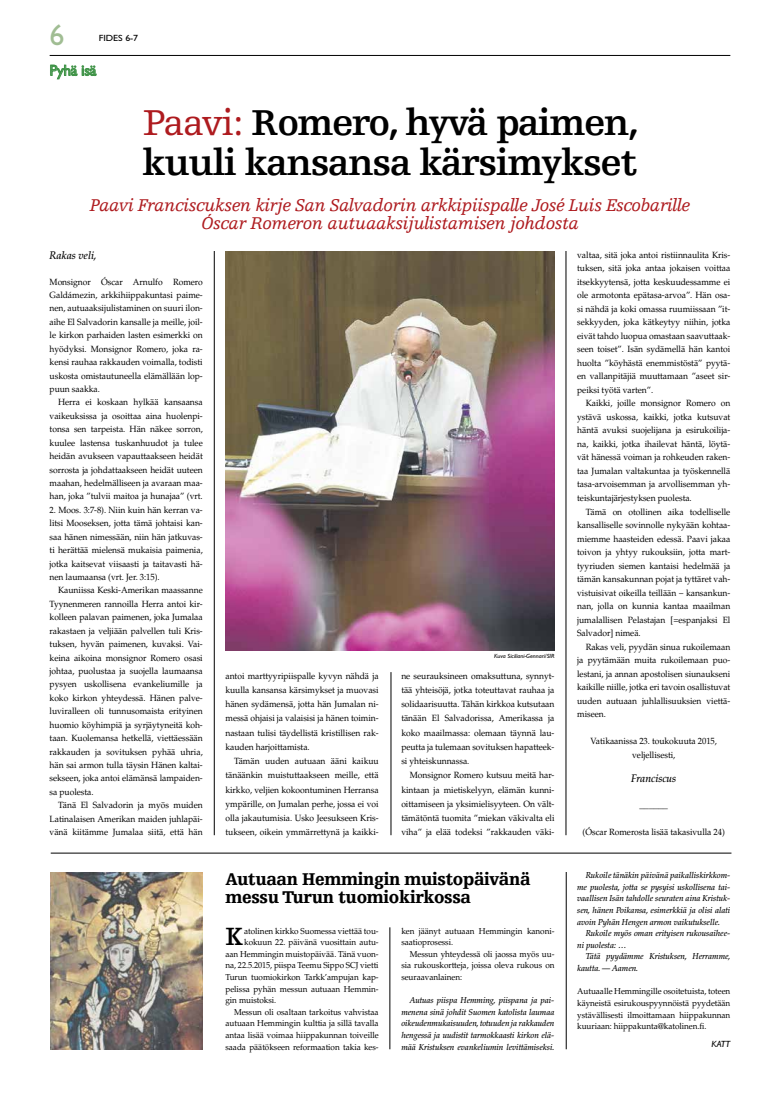
<style>
.page{position:relative;width:780px;height:1106px;background:#fff}
.page>*{position:absolute;margin:0;border:0;box-sizing:border-box;transform-origin:0 0}
.t1{font:700 38px/40px "Egyptienne FLT Std";letter-spacing:-.035em;color:#000}
.t2{font:30px "Gill Sans Std";color:#a0bd93}
.t3{font:700 26.4px "Egyptienne FLT Std";color:#000;scale:.95 1}
.t4{font:italic 18px/18px "Egyptienne FLT Std";letter-spacing:-.02em;color:#ae1b1f;text-align:center;scale:.95 1}
.t5{font:900 18px/18px "Egyptienne FLT Std";letter-spacing:-.02em;color:#000;scale:.95 1}
.t6{font:15px "Gill Sans Std";letter-spacing:-.01em;color:#3f9347}
.t7{font:italic 500 11px "Palatino LT Std";letter-spacing:-.005em;color:#000;scale:.95 1}
.t8{font:9px/13.4px "Palatino LT Std";letter-spacing:-.005em;color:#000;text-align:justify;scale:.95 1}
.t9{font:italic 9px "Gill Sans Std";color:#000;scale:1.05 1}
.t10{font:9px "Gill Sans Std";color:#000;scale:1.1 1}
.t11{font:8.6px/11.6px "Palatino LT Std";letter-spacing:-.005em;color:#000;text-align:justify;scale:.95 1}
.t12{font:italic 500 8.6px/11.6px "Palatino LT Std";letter-spacing:-.005em;color:#000;text-align:justify;scale:.95 1}
.t13{font:italic 6px "Gill Sans Std";color:#000;scale:1.05 1}
.s1{font-weight:400;color:#ae1b1f}
</style>
<div class="page">
<hr style="left:50px;top:55px;width:680px;height:1px;background:#000">
<svg style="left:50px;top:65px;width:46px;height:14px"></svg>
<hr style="left:214px;top:251px;width:1px;height:584px;background:#000">
<hr style="left:565px;top:251px;width:1px;height:584px;background:#000">
<hr style="left:391px;top:672px;width:1px;height:163px;background:#000">
<hr style="left:51px;top:852px;width:680px;height:1px;background:#000">
<img style="left:51px;top:872px;width:152px;height:177px">
<img style="left:225px;top:251px;width:329px;height:399px">
<hr style="left:389px;top:927px;width:1px;height:122px;background:#000">
<hr style="left:566px;top:872px;width:1px;height:177px;background:#000">
<h2 class="t2" style="left:50px;top:18px;width:16px">6</h2>
<p class="t10" style="left:99px;top:33px;width:37px">FIDES 6-7</p>
<h3 class="t6" style="left:50px;top:62px;width:48px">Pyhä isä</h3>
<h1 class="t1" style="left:142px;top:103px;width:498px"><span class="s1">Paavi:</span> Romero, hyvä paimen, kuuli kansansa kärsimykset</h1>
<h3 class="t4" style="left:90px;top:197px;width:633px">Paavi Franciscuksen kirje San Salvadorin arkkipiispalle José Luis Escobarille<br>Óscar Romeron autuaaksijulistamisen johdosta</h3>
<p class="t7" style="left:50px;top:249px;width:51px">Rakas veli,</p>
<p class="t8" style="left:50px;top:275px;width:163px">Monsignor Óscar Arnulfo Romero Galdámezin, arkkihiippakuntasi paime&shy;nen, autuaaksijulistaminen on suuri ilon&shy;aihe El Salvadorin kansalle ja meille, joil&shy;le kirkon parhaiden lasten esimerkki on hyödyksi. Monsignor Romero, joka ra&shy;kensi rauhaa rakkauden voimalla, todisti uskosta omistautuneella elämällään lop&shy;puun saakka.</p>
<p class="t8" style="left:50px;top:396px;width:163px;text-indent:9px">Herra ei koskaan hylkää kansaansa vaikeuksissa ja osoittaa aina huolenpi&shy;tonsa sen tarpeista. Hän näkee sorron, kuulee lastensa tuskanhuudot ja tulee heidän avukseen vapauttaakseen heidät sorrosta ja johdattaakseen heidät uuteen maahan, hedelmälliseen ja avaraan maa&shy;han, joka ”tulvii maitoa ja hunajaa” (vrt.</p>
<p class="t8" style="left:50px;top:503px;width:163px">2. Moos. 3:7-8). Niin kuin hän kerran va&shy;litsi Mooseksen, jotta tämä johtaisi kan&shy;saa hänen nimessään, niin hän jatkuvas&shy;ti herättää mielensä mukaisia paimenia, jotka kaitsevat viisaasti ja taitavasti hä&shy;nen laumaansa (vrt. Jer. 3:15).</p>
<p class="t8" style="left:50px;top:584px;width:163px;text-indent:9px">Kauniissa Keski-Amerikan maassanne Tyynenmeren rannoilla Herra antoi kir&shy;kolleen palavan paimenen, joka Jumalaa rakastaen ja veljiään palvellen tuli Kris&shy;tuksen, hyvän paimenen, kuvaksi. Vai&shy;keina aikoina monsignor Romero osasi johtaa, puolustaa ja suojella laumaansa pysyen uskollisena evankeliumille ja koko kirkon yhteydessä. Hänen palve&shy;luviralleen oli tunnusomaista erityinen huomio köyhimpiä ja syrjäytyneitä koh&shy;taan. Kuolemansa hetkellä, viettäessään rakkauden ja sovituksen pyhää uhria, hän sai armon tulla täysin Hänen kaltai&shy;sekseen, joka antoi elämänsä lampaiden&shy;sa puolesta.</p>
<p class="t8" style="left:50px;top:798px;width:163px;text-indent:9px">Tänä El Salvadorin ja myös muiden Latinalaisen Amerikan maiden juhlapäi&shy;vänä kiitämme Jumalaa siitä, että hän</p>
<p class="t8" style="left:225px;top:668px;width:163px;line-height:14.2px">antoi marttyyripiispalle kyvyn nähdä ja kuulla kansansa kärsimykset ja muovasi hänen sydämensä, jotta hän Jumalan ni&shy;messä ohjaisi ja valaisisi ja hänen toimin&shy;nastaan tulisi täydellistä kristillisen rak&shy;kauden harjoittamista.</p>
<p class="t8" style="left:225px;top:754px;width:163px;line-height:14.2px;text-indent:9px">Tämän uuden autuaan ääni kaikuu tänäänkin muistuttaakseen meille, että kirkko, veljien kokoontuminen Herransa ympärille, on Jumalan perhe, jossa ei voi olla jakautumisia. Usko Jeesukseen Kris&shy;tukseen, oikein ymmärrettynä ja kaikki-</p>
<p class="t13" style="left:494px;top:652px;width:59px">Kuva Siciliani-Gennari/SIR</p>
<p class="t8" style="left:401px;top:668px;width:163px;line-height:14.2px">ne seurauksineen omaksuttuna, synnyt&shy;tää yhteisöjä, jotka toteuttavat rauhaa ja solidaarisuutta. Tähän kirkkoa kutsutaan tänään El Salvadorissa, Amerikassa ja koko maailmassa: olemaan täynnä lau&shy;peutta ja tulemaan sovituksen hapatteek&shy;si yhteiskunnassa.</p>
<p class="t8" style="left:401px;top:768px;width:163px;line-height:14.2px;text-indent:9px">Monsignor Romero kutsuu meitä har&shy;kintaan ja mietiskelyyn, elämän kunni&shy;oittamiseen ja yksimielisyyteen. On vält&shy;tämätöntä tuomita ”miekan väkivalta eli viha” ja elää todeksi ”rakkauden väki-</p>
<p class="t8" style="left:577px;top:248px;width:163px">valtaa, sitä joka antoi ristiinnaulita Kris&shy;tuksen, sitä joka antaa jokaisen voittaa itsekkyytensä, jotta keskuudessamme ei ole armotonta epätasa-arvoa”. Hän osa&shy;si nähdä ja koki omassa ruumiissaan ”it&shy;sekkyyden, joka kätkeytyy niihin, jotka eivät tahdo luopua omastaan saavuttaak&shy;seen toiset”. Isän sydämellä hän kantoi huolta ”köyhästä enemmistöstä” pyytä&shy;en vallanpitäjiä muuttamaan ”aseet sir&shy;peiksi työtä varten”.</p>
<p class="t8" style="left:577px;top:396px;width:163px;text-indent:9px">Kaikki, joille monsignor Romero on ystävä uskossa, kaikki, jotka kutsuvat häntä avuksi suojelijana ja esirukoilija&shy;na, kaikki, jotka ihailevat häntä, löytä&shy;vät hänessä voiman ja rohkeuden raken&shy;taa Jumalan valtakuntaa ja työskennellä tasa-arvoisemman ja arvollisemman yh&shy;teiskuntajärjestyksen puolesta.</p>
<p class="t8" style="left:577px;top:505px;width:163px;text-indent:9px">Tämä on otollinen aika todelliselle kansalliselle sovinnolle nykyään kohtaa&shy;miemme haasteiden edessä. Paavi jakaa toivon ja yhtyy rukouksiin, jotta mart&shy;tyyriuden siemen kantaisi hedelmää ja tämän kansakunnan pojat ja tyttäret vah&shy;vistuisivat oikeilla teillään – kansankun&shy;nan, jolla on kunnia kantaa maailman jumalallisen Pelastajan [=espanjaksi El Salvador] nimeä.</p>
<p class="t8" style="left:577px;top:640px;width:163px;text-indent:9px">Rakas veli, pyydän sinua rukoilemaan ja pyytämään muita rukoilemaan puo&shy;lestani, ja annan apostolisen siunaukseni kaikille niille, jotka eri tavoin osallistuvat uuden autuaan juhlallisuuksien viettä&shy;miseen.</p>
<p class="t8" style="left:590px;top:734px;width:135px;text-align:center">Vatikaanissa 23. toukokuuta 2015, veljellisesti,</p>
<p class="t7" style="left:631px;top:772px;width:49px">Franciscus</p>
<p class="t9" style="left:639px;top:800px;width:28px">______</p>
<p class="t8" style="left:582px;top:825px;width:151px">(Óscar Romerosta lisää takasivulla 24)</p>
<h3 class="t5" style="left:225px;top:870px;width:322px">Autuaan Hemmingin muistopäivänä messu Turun tuomiokirkossa</h3>
<p class="t12" style="left:577px;top:869px;width:163px;text-indent:9px">Rukoile tänäkin päivänä paikalliskirkkom&shy;me puolesta, jotta se pysyisi uskollisena tai&shy;vaallisen Isän tahdolle seuraten aina Kristuk&shy;sen, hänen Poikansa, esimerkkiä ja olisi alati avoin Pyhän Hengen armon vaikutukselle.</p>
<p class="t12" style="left:577px;top:927px;width:163px;text-indent:9px">Rukoile myös oman erityisen rukousaihee&shy;ni puolesta: …</p>
<p class="t12" style="left:577px;top:950px;width:163px;text-indent:9px">Tätä pyydämme Kristuksen, Herramme, kautta. — Aamen.</p>
<p class="t11" style="left:577px;top:985px;width:163px">Autuaalle Hemmingille osoitetuista, toteen käyneistä esirukouspyynnöistä pyydetään ystävällisesti ilmoittamaan hiippakunnan kuuriaan: hiippakunta@katolinen.fi.</p>
<p class="t9" style="left:711px;top:1038px;width:20px">KATT</p>
<p class="t11" style="left:401px;top:925px;width:163px">ken jäänyt autuaan Hemmingin kanoni&shy;saatioprosessi.</p>
<p class="t11" style="left:401px;top:948px;width:163px;text-indent:9px">Messun yhteydessä oli jaossa myös uu&shy;sia rukouskortteja, joissa oleva rukous on seuraavanlainen:</p>
<p class="t12" style="left:401px;top:994px;width:163px;text-indent:9px">Autuas piispa Hemming, piispana ja pai&shy;menena sinä johdit Suomen katolista laumaa oikeudenmukaisuuden, totuuden ja rakkauden hengessä ja uudistit tarmokkaasti kirkon elä&shy;mää Kristuksen evankeliumin levittämiseksi.</p>
<h3 class="t3" style="left:225px;top:922px;width:21px">K</h3>
<p class="t11" style="left:244px;top:925px;width:143px">atolinen kirkko Suomessa viettää tou-</p>
<p class="t11" style="left:244px;top:936px;width:143px">kokuun 22. päivänä vuosittain autu-</p>
<p class="t11" style="left:225px;top:948px;width:163px">aan Hemmingin muistopäivää. Tänä vuon-</p>
<p class="t11" style="left:225px;top:959px;width:163px">na, 22.5.2015, piispa Teemu Sippo SCJ vietti</p>
<p class="t11" style="left:225px;top:971px;width:163px">Turun tuomiokirkon Tarkk’ampujan kap-</p>
<p class="t11" style="left:225px;top:983px;width:163px">pelissa pyhän messun autuaan Hemmin-</p>
<p class="t11" style="left:225px;top:994px;width:55px">gin muistoksi.</p>
<p class="t11" style="left:234px;top:1006px;width:154px">Messun oli osaltaan tarkoitus vahvistaa</p>
<p class="t11" style="left:225px;top:1017px;width:163px">autuaan Hemmingin kulttia ja sillä tavalla</p>
<p class="t11" style="left:225px;top:1029px;width:163px">antaa lisää voimaa hiippakunnan toiveille</p>
<p class="t11" style="left:225px;top:1041px;width:163px">saada päätökseen reformaation takia kes-</p>
</div>
